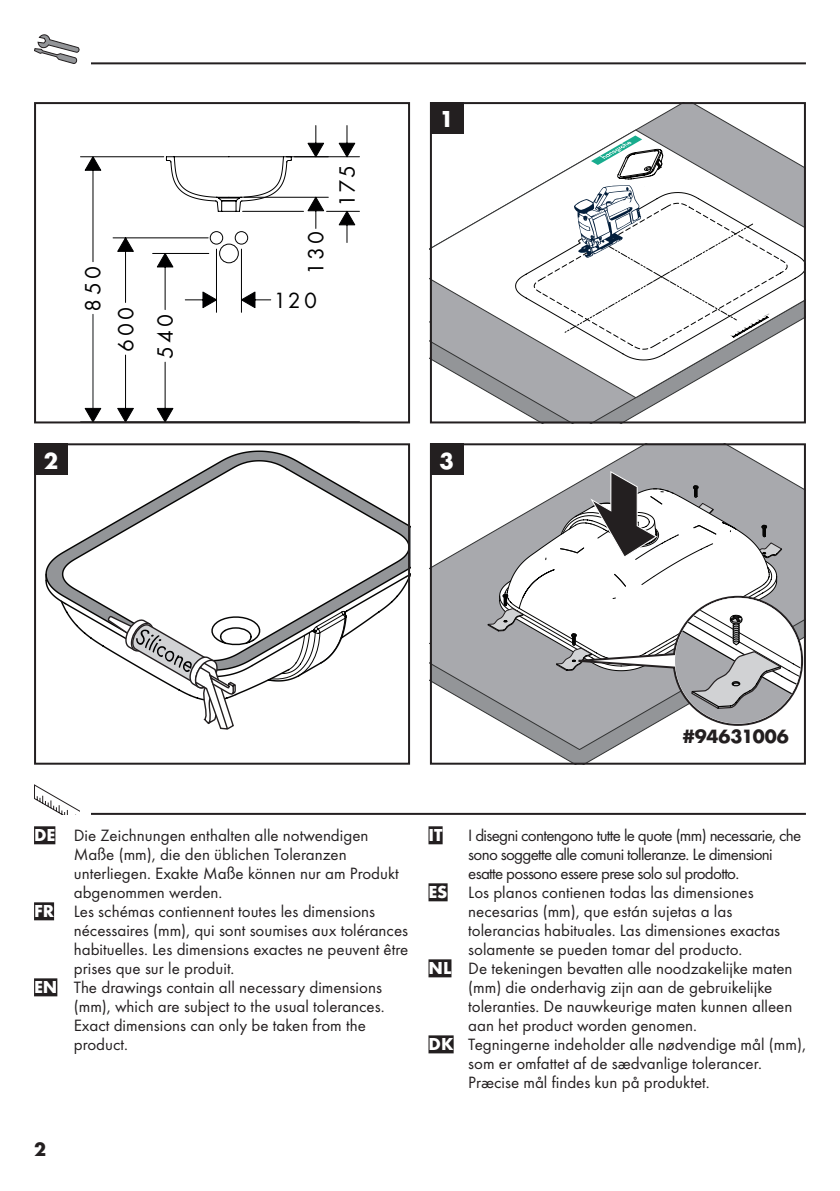
<style>
.page{position:relative;width:840px;height:1191px;background:#fff}
.page>*{position:absolute;margin:0;border:0;box-sizing:border-box;transform-origin:0 0}
.Nummerierung_eckig{font:700 24px "Futura TOT";color:#fff}
.t1{font:23px/32.8px "Futura TOT Boo";letter-spacing:.14em;color:#000001}
.Bildtext{font:700 20px "Futura TOT";color:#231f20}
.normaltext_laender{font:700 18px "Futura TOT";color:#fff}
.normaltext_laender-2{font:17px/19px "Futura TOT Boo";color:#231f20}
.normaltext_laender-3{font:17px/19px "Futura TOT Boo";letter-spacing:-.04em;color:#231f20}
.s1{font-family:"Futura TOT";font-weight:700;font-size:18px;color:#fff}
</style>
<div class="page">
<hr style="left:34px;top:62px;width:771px;height:2px;background:#231f20">
<div style="left:23px;top:34px;width:68px;height:34px;background:#fff"></div>
<svg style="left:34px;top:34px;width:45px;height:30px"></svg>
<svg style="left:463px;top:105px;width:278px;height:315px"></svg>
<svg style="left:432px;top:130px;width:370px;height:268px"></svg>
<svg style="left:514px;top:192px;width:288px;height:169px"></svg>
<div style="left:429px;top:102px;width:376px;height:321px;border:2px solid #231f20"></div>
<svg style="left:73px;top:450px;width:334px;height:96px"></svg>
<svg style="left:45px;top:546px;width:362px;height:101px"></svg>
<div style="left:34px;top:443px;width:376px;height:321px;border:2px solid #231f20"></div>
<svg style="left:549px;top:750px;width:61px;height:11px"></svg>
<svg style="left:432px;top:446px;width:341px;height:304px"></svg>
<div style="left:429px;top:443px;width:376px;height:321px;border:2px solid #231f20"></div>
<hr style="left:80px;top:156px;width:84px;height:1px;background:#000001">
<svg style="left:84px;top:156px;width:18px;height:75px"></svg>
<svg style="left:112px;top:125px;width:248px;height:106px"></svg>
<svg style="left:84px;top:231px;width:264px;height:189px"></svg>
<div style="left:34px;top:102px;width:376px;height:321px;border:2px solid #231f20"></div>
<svg style="left:487px;top:471px;width:316px;height:256px"></svg>
<div style="left:429px;top:102px;width:34px;height:31px;background:#231f20"></div>
<div style="left:34px;top:443px;width:34px;height:32px;background:#231f20"></div>
<div style="left:429px;top:443px;width:34px;height:32px;background:#231f20"></div>
<svg style="left:103px;top:574px;width:305px;height:155px"></svg>
<svg style="left:533px;top:135px;width:254px;height:215px"></svg>
<div style="left:34px;top:826px;width:21px;height:18px;background:#231f20"></div>
<div style="left:34px;top:902px;width:20px;height:18px;background:#231f20"></div>
<div style="left:34px;top:978px;width:23px;height:18px;background:#231f20"></div>
<div style="left:428px;top:826px;width:14px;height:18px;background:#231f20"></div>
<div style="left:428px;top:883px;width:19px;height:18px;background:#231f20"></div>
<div style="left:428px;top:959px;width:23px;height:18px;background:#231f20"></div>
<div style="left:428px;top:1035px;width:25px;height:18px;background:#231f20"></div>
<hr style="left:34px;top:813px;width:771px;height:2px;background:#231f20">
<div style="left:23px;top:784px;width:68px;height:34px;background:#fff"></div>
<svg style="left:34px;top:784px;width:45px;height:30px"></svg>
<p class="t1" style="left:76px;top:352px;width:88px;text-indent:41px;rotate:-90deg">850<br>600</p>
<p class="t1" style="left:149px;top:359px;width:47px;rotate:-90deg">540</p>
<p class="t1" style="left:299px;top:275px;width:45px;rotate:-90deg">130</p>
<p class="t1" style="left:273px;top:283px;width:45px">120</p>
<p class="t1" style="left:330px;top:207px;width:43px;rotate:-90deg">175</p>
<p class="Nummerierung_eckig" style="left:439px;top:104px;width:16px">1</p>
<p class="Nummerierung_eckig" style="left:44px;top:445px;width:16px">2</p>
<p class="Nummerierung_eckig" style="left:439px;top:445px;width:16px">3</p>
<p class="Bildtext" style="left:682px;top:724px;width:108px">#94631006</p>
<p class="normaltext_laender-2" style="left:74px;top:826px;width:326px;text-indent:-40px"><span class="s1">DE</span> Die Zeichnungen enthalten alle notwendigen Maße (mm), die den üblichen Toleranzen unterliegen. Exakte Maße können nur am Produkt abgenommen werden.</p>
<p class="normaltext_laender-2" style="left:74px;top:902px;width:336px;text-indent:-40px"><span class="s1">FR</span> Les schémas contiennent toutes les dimensions nécessaires (mm), qui sont soumises aux tolérances habituelles. Les dimensions exactes ne peuvent être prises que sur le produit.</p>
<p class="normaltext_laender-2" style="left:74px;top:978px;width:312px;text-indent:-40px"><span class="s1">EN</span> The drawings contain all necessary dimensions (mm), which are subject to the usual tolerances.<br>Exact dimensions can only be taken from the product.</p>
<p class="Bildtext" style="left:34px;top:1136px;width:13px">2</p>
<p class="normaltext_laender" style="left:428px;top:824px;width:16px">IT</p>
<p class="normaltext_laender-3" style="left:468px;top:826px;width:334px">I disegni contengono tutte le quote (mm) necessarie, che sono soggette alle comuni tolleranze. Le dimensioni esatte possono essere prese solo sul prodotto.</p>
<p class="normaltext_laender-2" style="left:468px;top:883px;width:313px;text-indent:-40px"><span class="s1">ES</span> Los planos contienen todas las dimensiones necesarias (mm), que están sujetas a las tolerancias habituales. Las dimensiones exactas solamente se pueden tomar del producto.</p>
<p class="normaltext_laender-2" style="left:468px;top:959px;width:326px;text-indent:-40px"><span class="s1">NL</span> De tekeningen bevatten alle noodzakelijke maten (mm) die onderhavig zijn aan de gebruikelijke toleranties. De nauwkeurige maten kunnen alleen aan het product worden genomen.</p>
<p class="normaltext_laender-2" style="left:468px;top:1035px;width:339px;text-indent:-40px"><span class="s1">DK</span> Tegningerne indeholder alle nødvendige mål (mm), som er omfattet af de sædvanlige tolerancer.<br>Præcise mål findes kun på produktet.</p>
</div>
